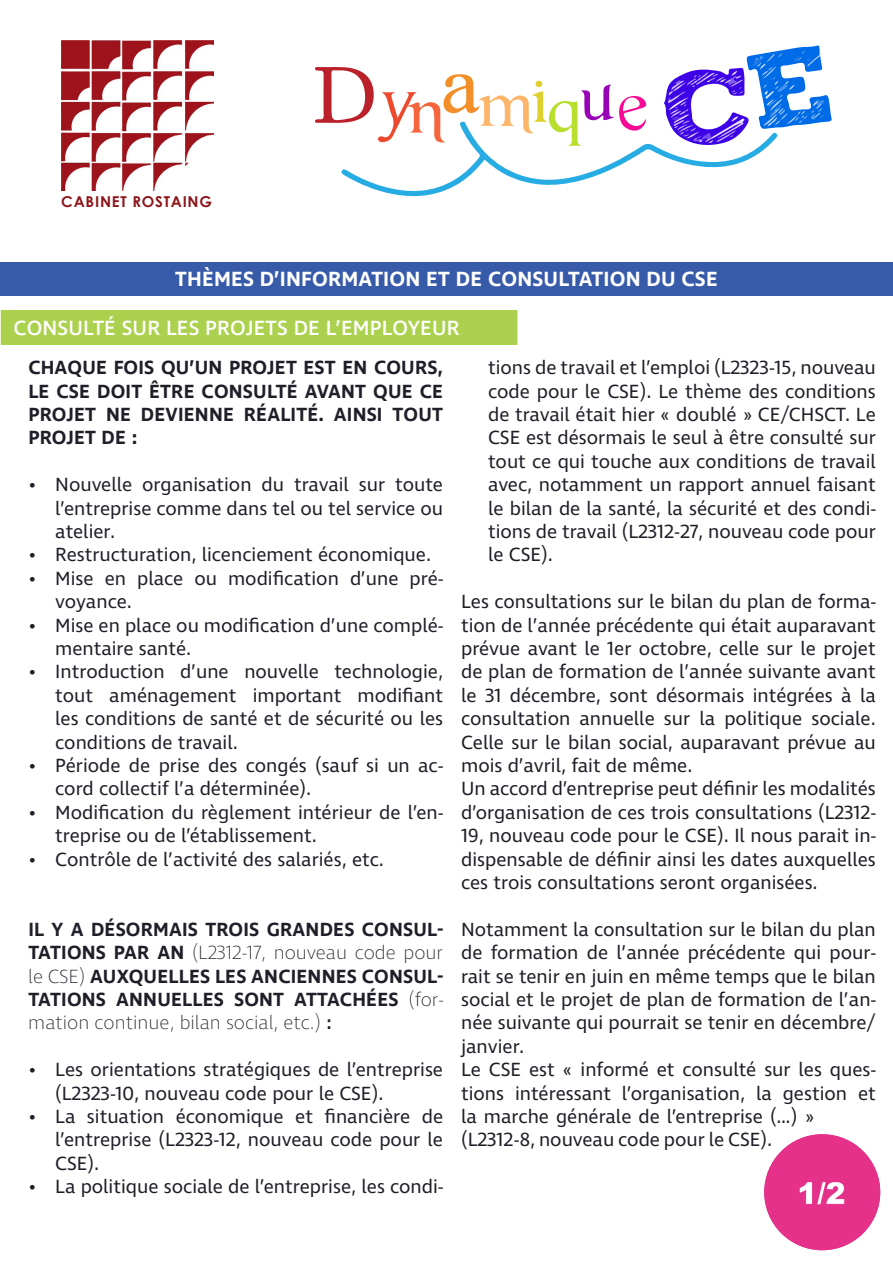
<style>
.page{position:relative;width:893px;height:1263px;background:#fff}
.page>*{position:absolute;margin:0;border:0;box-sizing:border-box;transform-origin:0 0}
.t1{font:600 21px "Ingra";letter-spacing:.01em;color:#fff}
.t2{font:500 21px "Ingra";letter-spacing:.01em;color:#fff}
.t3{font:19.5px/23.4px "Ingra";color:#1e1e27;text-align:justify}
.t4{font:19.5px/23.4px "Ingra";color:#1e1f28}
.t5{font:600 19.5px/23.4px "Ingra";letter-spacing:.01em;color:#1e1f28;text-align:justify}
.t6{font:700 15px "Century Gothic";letter-spacing:.05em;color:#8c171c}
.s1{font-weight:200}
.s2{font-weight:500}
</style>
<div class="page">
<div style="left:1px;top:262px;width:892px;height:34px;background:#375aa9"></div>
<img style="left:61px;top:40px;width:152px;height:151px">
<svg style="left:315px;top:45px;width:517px;height:152px"></svg>
<img style="left:764px;top:1134px;width:116px;height:116px;border-radius:58px">
<div style="left:2px;top:311px;width:515px;height:33px;background:#acd14e"></div>
<div style="left:1px;top:310px;width:516px;height:35px;border:2px solid #acd14e"></div>
<p class="t6" style="left:61px;top:191px;width:152px">CABINET ROSTAING</p>
<p class="t1" style="left:175px;top:266px;width:544px">THÈMES D’INFORMATION ET DE CONSULTATION DU CSE</p>
<p class="t2" style="left:14px;top:314px;width:448px">CONSULTÉ SUR LES PROJETS DE L’EMPLOYEUR</p>
<p class="t5" style="left:28px;top:357px;width:416px">CHAQUE FOIS QU’UN PROJET EST EN COURS, LE CSE DOIT ÊTRE CONSULTÉ AVANT QUE CE PROJET NE DEVIENNE RÉALITÉ. AINSI TOUT PROJET DE :</p>
<p class="t4" style="left:55px;top:474px;width:389px;text-align:justify;text-indent:-27px">• Nouvelle organisation du travail sur toute l’entreprise comme dans tel ou tel service ou atelier.</p>
<p class="t4" style="left:28px;top:544px;width:404px">• Restructuration, licenciement économique.</p>
<p class="t4" style="left:55px;top:567px;width:389px;text-indent:-27px">• Mise en place ou modification d’une pré&shy;voyance.</p>
<p class="t4" style="left:55px;top:614px;width:389px;text-indent:-27px">• Mise en place ou modification d’une complé&shy;mentaire santé.</p>
<p class="t4" style="left:55px;top:661px;width:389px;text-align:justify;text-indent:-27px">• Introduction d’une nouvelle technologie, tout aménagement important modifiant les conditions de santé et de sécurité ou les conditions de travail.</p>
<p class="t4" style="left:55px;top:755px;width:389px;text-indent:-27px">• Période de prise des congés (sauf si un ac&shy;cord collectif l’a déterminée).</p>
<p class="t4" style="left:55px;top:801px;width:389px;text-indent:-27px">• Modification du règlement intérieur de l’en&shy;treprise ou de l’établissement.</p>
<p class="t4" style="left:28px;top:848px;width:357px">• Contrôle de l’activité des salariés, etc.</p>
<p class="t5" style="left:28px;top:918px;width:416px">IL Y A DÉSORMAIS TROIS GRANDES CONSUL-TATIONS PAR AN <span class="s1">(L2312-17, nouveau code pour le CSE)</span> AUXQUELLES LES ANCIENNES CONSUL-TATIONS ANNUELLES SONT ATTACHÉES <span class="s1">(for&shy;mation continue, bilan social, etc.)</span> <span class="s2">:</span></p>
<p class="t4" style="left:55px;top:1059px;width:389px;text-indent:-27px">• Les orientations stratégiques de l’entreprise (L2323-10, nouveau code pour le CSE).</p>
<p class="t4" style="left:55px;top:1106px;width:389px;text-align:justify;text-indent:-27px">• La situation économique et financière de l’entreprise (L2323-12, nouveau code pour le CSE).</p>
<p class="t3" style="left:28px;top:1176px;width:416px">• La politique sociale de l’entreprise, les condi-</p>
<p class="t3" style="left:488px;top:357px;width:389px">tions de travail et l’emploi (L2323-15, nouveau code pour le CSE). Le thème des conditions de travail était hier « doublé » CE/CHSCT. Le CSE est désormais le seul à être consulté sur tout ce qui touche aux conditions de travail avec, notamment un rapport annuel faisant le bilan de la santé, la sécurité et des condi&shy;tions de travail (L2312-27, nouveau code pour le CSE).</p>
<p class="t3" style="left:461px;top:591px;width:416px">Les consultations sur le bilan du plan de forma&shy;tion de l’année précédente qui était auparavant prévue avant le 1er octobre, celle sur le projet de plan de formation de l’année suivante avant le 31 décembre, sont désormais intégrées à la consultation annuelle sur la politique sociale.<br>Celle sur le bilan social, auparavant prévue au mois d’avril, fait de même.</p>
<p class="t3" style="left:461px;top:778px;width:416px">Un accord d’entreprise peut définir les modalités d’organisation de ces trois consultations (L2312- 19, nouveau code pour le CSE). Il nous parait in&shy;dispensable de définir ainsi les dates auxquelles ces trois consultations seront organisées.</p>
<p class="t3" style="left:461px;top:918px;width:416px">Notamment la consultation sur le bilan du plan de formation de l’année précédente qui pour&shy;rait se tenir en juin en même temps que le bilan social et le projet de plan de formation de l’an&shy;née suivante qui pourrait se tenir en décembre/ janvier.</p>
<p class="t3" style="left:461px;top:1059px;width:416px;text-align:left">Le CSE est « informé et consulté sur les ques&shy;tions intéressant l’organisation, la gestion et la marche générale de l’entreprise (…) » (L2312-8, nouveau code pour le CSE).</p>
</div>
